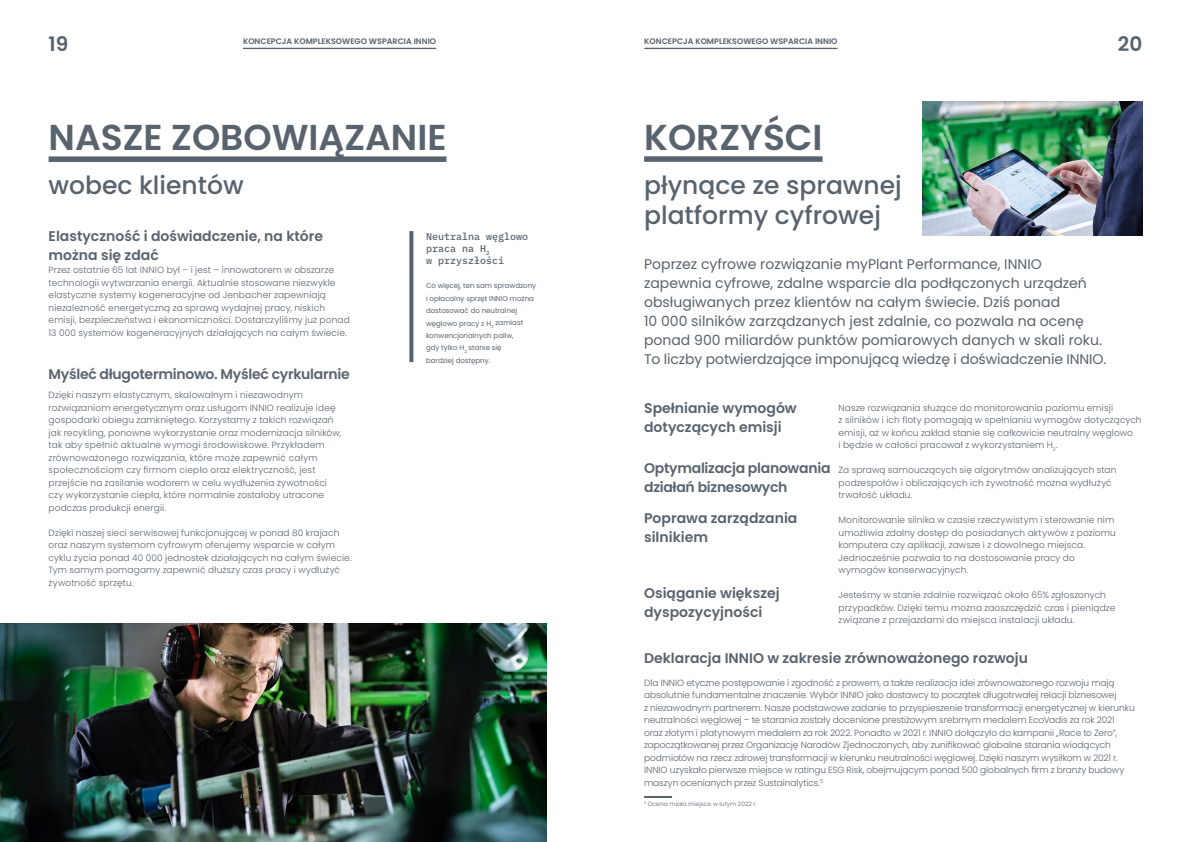
<style>
.page{position:relative;width:1191px;height:842px;background:#fff}
.page>*{position:absolute;margin:0;border:0;box-sizing:border-box;transform-origin:0 0}
.t1{font:600 36px "Poppins";color:#58636e}
.t2{font:500 25px/30px "Poppins";color:#58636e}
.t3{font:600 20px "Poppins";color:#58636e}
.t4{font:14px/19px "Poppins";color:#58636e}
.t5{font:600 14px/19px "Poppins";color:#58636e}
.t6{font:600 14px/19px "Poppins";letter-spacing:-.02em;color:#58636e}
.t7{font:500 10px/12px "IBM Plex Mono";color:#58636e}
.t8{font:300 9px/12.5px "Poppins";letter-spacing:.01em;color:#58636e}
.t9{font:300 9px/12.5px "Poppins";letter-spacing:-.01em;color:#58636e}
.t10{font:600 8px "Poppins";color:#58636e}
.t11{font:7px/12.4px "Poppins";color:#58636e}
.t12{font:300 6px "Poppins";color:#58636e}
</style>
<div class="page">
<div style="left:49px;top:156px;width:397px;height:6px;background:#58636e"></div>
<div style="left:644px;top:156px;width:178px;height:6px;background:#58636e"></div>
<hr style="left:243px;top:48px;width:193px;height:1px;background:#58636e">
<hr style="left:644px;top:48px;width:193px;height:1px;background:#58636e">
<svg style="left:409px;top:231px;width:4px;height:131px"></svg>
<img style="left:923px;top:101px;width:219px;height:135px">
<img style="left:0;top:623px;width:547px;height:219px">
<hr style="left:644px;top:796px;width:28px;height:2px;background:#58636e">
<h3 class="t3" style="left:49px;top:32px;width:21px">19</h3>
<h3 class="t3" style="left:1118px;top:32px;width:26px">20</h3>
<p class="t10" style="left:243px;top:37px;width:195px">KONCEPCJA KOMPLEKSOWEGO WSPARCIA INNIO</p>
<p class="t10" style="left:644px;top:37px;width:195px">KONCEPCJA KOMPLEKSOWEGO WSPARCIA INNIO</p>
<h1 class="t1" style="left:49px;top:117px;width:399px">NASZE ZOBOWIĄZANIE</h1>
<h2 class="t2" style="left:49px;top:171px;width:197px">wobec klientów</h2>
<h3 class="t5" style="left:49px;top:227px;width:276px">Elastyczność i doświadczenie, na które można się zdać</h3>
<p class="t8" style="left:49px;top:264px;width:303px">Przez ostatnie 65 lat INNIO był – i jest – innowatorem w obszarze technologii wytwarzania energii. Aktualnie stosowane niezwykle elastyczne systemy kogeneracyjne od Jenbacher zapewniają niezależność energetyczną za sprawą wydajnej pracy, niskich emisji, bezpieczeństwa i ekonomiczności. Dostarczyliśmy już ponad 13 000 systemów kogeneracyjnych działających na całym świecie.</p>
<h3 class="t6" style="left:49px;top:365px;width:302px">Myśleć długoterminowo. Myśleć cyrkularnie</h3>
<p class="t8" style="left:49px;top:389px;width:294px">Dzięki naszym elastycznym, skalowalnym i niezawodnym rozwiązaniom energetycznym oraz usługom INNIO realizuje ideę gospodarki obiegu zamkniętego. Korzystamy z takich rozwiązań jak recykling, ponowne wykorzystanie oraz modernizacja silników, tak aby spełnić aktualne wymogi środowiskowe. Przykładem zrównoważonego rozwiązania, które może zapewnić całym społecznościom czy firmom ciepło oraz elektryczność, jest przejście na zasilanie wodorem w celu wydłużenia żywotności czy wykorzystanie ciepła, które normalnie zostałoby utracone podczas produkcji energii.</p>
<p class="t8" style="left:49px;top:526px;width:304px">Dzięki naszej sieci serwisowej funkcjonującej w ponad 80 krajach oraz naszym systemom cyfrowym oferujemy wsparcie w całym cyklu życia ponad 40 000 jednostek działających na całym świecie.<br>Tym samym pomagamy zapewnić dłuższy czas pracy i wydłużyć żywotność sprzętu.</p>
<p class="t7" style="left:426px;top:229px;width:104px">Neutralna węglowo praca na H<sub>2<br></sub>w przyszłości</p>
<p class="t11" style="left:426px;top:280px;width:112px">Co więcej, ten sam sprawdzony i opłacalny sprzęt INNIO można dostosować do neutralnej węglowo pracy z H<sub>2</sub> zamiast konwencjonalnych paliw,<br>gdy tylko H<sub>2</sub> stanie się<br>bardziej dostępny.</p>
<h1 class="t1" style="left:644px;top:117px;width:180px">KORZYŚCI</h1>
<h2 class="t2" style="left:644px;top:170px;width:259px">płynące ze sprawnej platformy cyfrowej</h2>
<p class="t4" style="left:644px;top:255px;width:463px">Poprzez cyfrowe rozwiązanie myPlant Performance, INNIO zapewnia cyfrowe, zdalne wsparcie dla podłączonych urządzeń obsługiwanych przez klientów na całym świecie. Dziś ponad<br>10 000 silników zarządzanych jest zdalnie, co pozwala na ocenę ponad 900 miliardów punktów pomiarowych danych w skali roku.<br>To liczby potwierdzające imponującą wiedzę i doświadczenie INNIO.</p>
<h3 class="t5" style="left:644px;top:399px;width:154px">Spełnianie wymogów dotyczących emisji</h3>
<h3 class="t6" style="left:644px;top:459px;width:188px">Optymalizacja planowania działań biznesowych</h3>
<h3 class="t5" style="left:644px;top:509px;width:155px">Poprawa zarządzania silnikiem</h3>
<h3 class="t5" style="left:644px;top:584px;width:137px">Osiąganie większej dyspozycyjności</h3>
<p class="t8" style="left:838px;top:401px;width:304px">Nasze rozwiązania służące do monitorowania poziomu emisji<br>z silników i ich floty pomagają w spełnianiu wymogów dotyczących emisji, aż w końcu zakład stanie się całkowicie neutralny węglowo<br>i będzie w całości pracował z wykorzystaniem H<sub>2</sub>.</p>
<p class="t8" style="left:838px;top:464px;width:279px">Za sprawą samouczących się algorytmów analizujących stan podzespołów i obliczających ich żywotność można wydłużyć trwałość układu.</p>
<p class="t8" style="left:838px;top:514px;width:279px">Monitorowanie silnika w czasie rzeczywistym i sterowanie nim umożliwia zdalny dostęp do posiadanych aktywów z poziomu komputera czy aplikacji, zawsze i z dowolnego miejsca.<br>Jednocześnie pozwala to na dostosowanie pracy do wymogów konserwacyjnych.</p>
<p class="t8" style="left:838px;top:589px;width:278px">Jesteśmy w stanie zdalnie rozwiązać około 65% zgłoszonych przypadków. Dzięki temu można zaoszczędzić czas i pieniądze związane z przejazdami do miejsca instalacji układu.</p>
<h3 class="t5" style="left:644px;top:649px;width:385px">Deklaracja INNIO w zakresie zrównoważonego rozwoju</h3>
<p class="t9" style="left:644px;top:676px;width:492px">Dla INNIO etyczne postępowanie i zgodność z prawem, a także realizacja idei zrównoważonego rozwoju mają absolutnie fundamentalne znaczenie. Wybór INNIO jako dostawcy to początek długotrwałej relacji biznesowej<br>z niezawodnym partnerem. Nasze podstawowe zadanie to przyspieszenie transformacji energetycznej w kierunku neutralności węglowej – te starania zostały docenione prestiżowym srebrnym medalem EcoVadis za rok 2021 oraz złotym i platynowym medalem za rok 2022. Ponadto w 2021 r. INNIO dołączyło do kampanii „Race to Zero”, zapoczątkowanej przez Organizację Narodów Zjednoczonych, aby zunifikować globalne starania wiodących podmiotów na rzecz zdrowej transformacji w kierunku neutralności węglowej. Dzięki naszym wysiłkom w 2021 r.<br>INNIO uzyskało pierwsze miejsce w ratingu ESG Risk, obejmującym ponad 500 globalnych firm z branży budowy maszyn ocenianych przez Sustainalytics.<sup>5</sup></p>
<p class="t12" style="left:644px;top:801px;width:114px"><sup>5</sup> Ocena miała miejsce w lutym 2022 r.</p>
</div>
